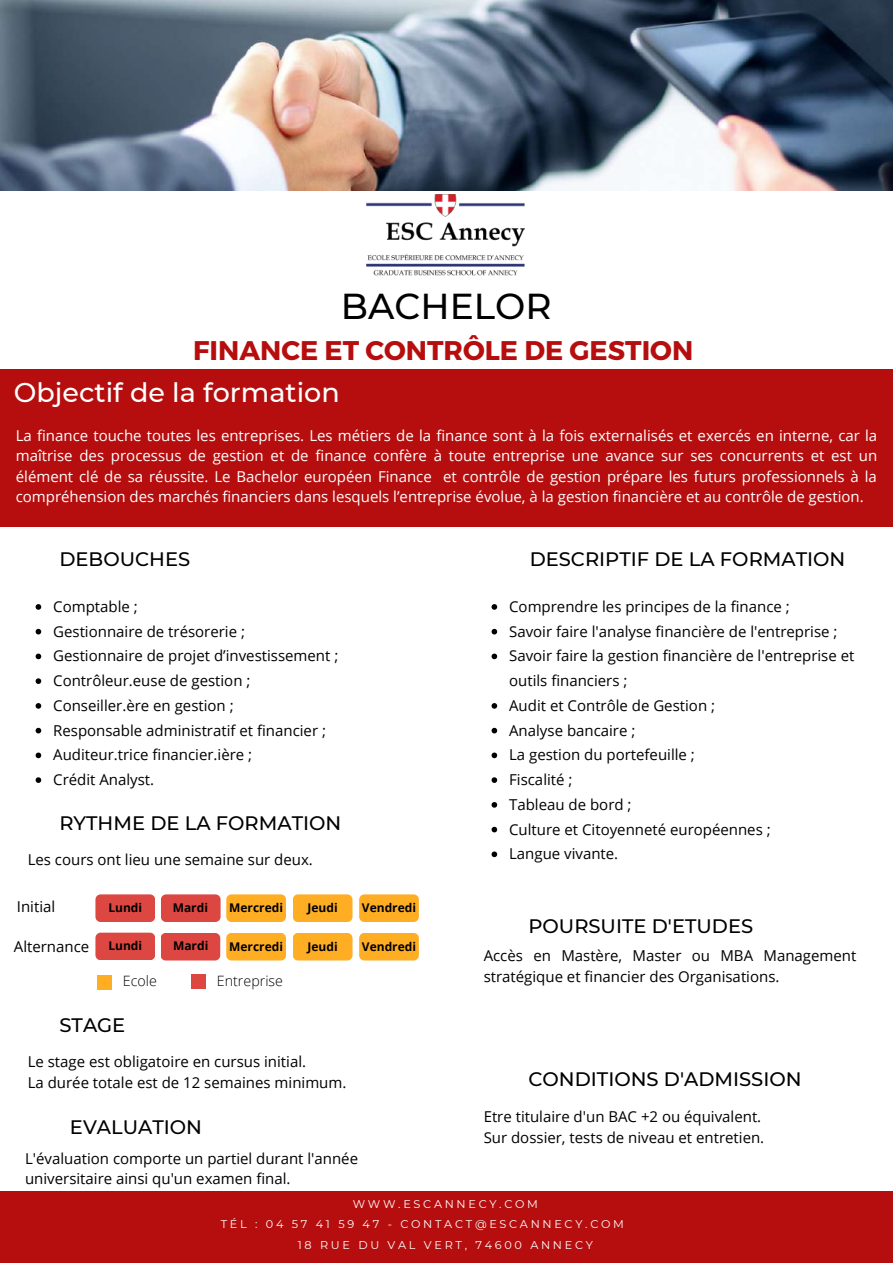
<style>
.page{position:relative;width:893px;height:1264px;background:#fff}
.page>*{position:absolute;margin:0;border:0;box-sizing:border-box;transform-origin:0 0}
.t1{font:500 36px "Montserrat";color:#000}
.t2{font:700 27px "Montserrat";color:#b60e0e}
.t3{font:500 27px "Montserrat";color:#fff}
.t4{font:500 19.5px "Montserrat";color:#000}
.t5{font:15px/24.8px "Open Sans";color:#000}
.t6{font:15px/20.2px "Open Sans";color:#fff;text-align:justify}
.t7{font:300 14.25px "Open Sans";color:#000}
.t8{font:700 12px "Open Sans";color:#000}
.t9{font:11.25px "Montserrat";letter-spacing:.24em;color:#fff}
</style>
<div class="page">
<div style="left:0;top:1191px;width:892px;height:71px;background:#b60e0e"></div>
<div style="left:0;top:369px;width:892px;height:158px;background:#b60e0e"></div>
<div style="left:95px;top:894px;width:60px;height:28px;background:#dd4742;border-radius:5px"></div>
<div style="left:161px;top:894px;width:59px;height:28px;background:#dd4742;border-radius:5px"></div>
<div style="left:226px;top:894px;width:60px;height:28px;background:#ffae23;border-radius:5px"></div>
<div style="left:293px;top:894px;width:59px;height:28px;background:#ffae23;border-radius:5px"></div>
<div style="left:359px;top:894px;width:60px;height:28px;background:#ffae23;border-radius:5px"></div>
<div style="left:95px;top:932px;width:60px;height:28px;background:#dd4742;border-radius:5px"></div>
<div style="left:160px;top:932px;width:60px;height:28px;background:#dd4742;border-radius:5px"></div>
<div style="left:226px;top:932px;width:60px;height:28px;background:#ffae23;border-radius:5px"></div>
<div style="left:293px;top:932px;width:59px;height:28px;background:#ffae23;border-radius:5px"></div>
<div style="left:359px;top:932px;width:60px;height:28px;background:#ffae23;border-radius:5px"></div>
<div style="left:97px;top:975px;width:15px;height:15px;background:#ffae23"></div>
<div style="left:191px;top:974px;width:14px;height:14px;background:#dd4742"></div>
<svg style="left:36px;top:604px;width:5px;height:5px"></svg>
<svg style="left:36px;top:629px;width:5px;height:5px"></svg>
<svg style="left:36px;top:653px;width:5px;height:6px"></svg>
<svg style="left:36px;top:678px;width:5px;height:6px"></svg>
<svg style="left:36px;top:703px;width:5px;height:5px"></svg>
<svg style="left:36px;top:727px;width:5px;height:6px"></svg>
<svg style="left:36px;top:752px;width:5px;height:6px"></svg>
<svg style="left:36px;top:777px;width:5px;height:6px"></svg>
<svg style="left:491px;top:604px;width:6px;height:5px"></svg>
<svg style="left:491px;top:629px;width:6px;height:5px"></svg>
<svg style="left:491px;top:653px;width:6px;height:6px"></svg>
<svg style="left:491px;top:703px;width:6px;height:5px"></svg>
<svg style="left:491px;top:727px;width:6px;height:6px"></svg>
<svg style="left:491px;top:752px;width:6px;height:6px"></svg>
<svg style="left:491px;top:777px;width:6px;height:6px"></svg>
<svg style="left:491px;top:802px;width:6px;height:5px"></svg>
<svg style="left:491px;top:826px;width:6px;height:6px"></svg>
<svg style="left:491px;top:851px;width:6px;height:6px"></svg>
<img style="left:0;top:0;width:892px;height:190px">
<img style="left:366px;top:182px;width:159px;height:94px">
<h1 class="t1" style="left:341px;top:284px;width:212px">BACHELOR</h1>
<h2 class="t2" style="left:193px;top:332px;width:501px">FINANCE ET CONTRÔLE DE GESTION</h2>
<h2 class="t3" style="left:14px;top:376px;width:327px">Objectif de la formation</h2>
<p class="t6" style="left:16px;top:425px;width:862px">La finance touche toutes les entreprises. Les métiers de la finance sont à la fois externalisés et exercés en interne, car la maîtrise des processus de gestion et de finance confère à toute entreprise une avance sur ses concurrents et est un élément clé de sa réussite. Le Bachelor européen Finance et contrôle de gestion prépare les futurs professionnels à la compréhension des marchés financiers dans lesquels l’entreprise évolue, à la gestion financière et au contrôle de gestion.</p>
<h3 class="t4" style="left:59px;top:547px;width:132px">DEBOUCHES</h3>
<h3 class="t4" style="left:529px;top:547px;width:317px">DESCRIPTIF DE LA FORMATION</h3>
<p class="t5" style="left:53px;top:593px;width:286px">Comptable ;<br>Gestionnaire de trésorerie ;<br>Gestionnaire de projet d’investissement ;<br>Contrôleur.euse de gestion ;<br>Conseiller.ère en gestion ;<br>Responsable administratif et financier ;<br>Auditeur.trice financier.ière ;<br>Crédit Analyst.</p>
<p class="t5" style="left:509px;top:593px;width:347px">Comprendre les principes de la finance ;<br>Savoir faire l'analyse financière de l'entreprise ;<br>Savoir faire la gestion financière de l'entreprise et outils financiers ;<br>Audit et Contrôle de Gestion ;<br>Analyse bancaire ;<br>La gestion du portefeuille ;<br>Fiscalité ;<br>Tableau de bord ;<br>Culture et Citoyenneté européennes ;<br>Langue vivante.</p>
<h3 class="t4" style="left:59px;top:811px;width:283px">RYTHME DE LA FORMATION</h3>
<p class="t5" style="left:28px;top:847px;width:286px">Les cours ont lieu une semaine sur deux.</p>
<p class="t5" style="left:17px;top:894px;width:40px">Initial</p>
<p class="t5" style="left:14px;top:934px;width:77px">Alternance</p>
<p class="t8" style="left:108px;top:899px;width:35px">Lundi</p>
<p class="t8" style="left:108px;top:937px;width:35px">Lundi</p>
<p class="t8" style="left:173px;top:899px;width:37px">Mardi</p>
<p class="t8" style="left:173px;top:937px;width:37px">Mardi</p>
<p class="t8" style="left:229px;top:899px;width:55px">Mercredi</p>
<p class="t8" style="left:307px;top:899px;width:32px">Jeudi</p>
<p class="t8" style="left:307px;top:937px;width:32px">Jeudi</p>
<p class="t8" style="left:362px;top:899px;width:56px">Vendredi</p>
<p class="t8" style="left:229px;top:937px;width:55px">Mercredi</p>
<p class="t8" style="left:362px;top:937px;width:56px">Vendredi</p>
<p class="t7" style="left:123px;top:970px;width:35px">Ecole</p>
<p class="t7" style="left:217px;top:970px;width:67px">Entreprise</p>
<h3 class="t4" style="left:59px;top:1013px;width:67px">STAGE</h3>
<p class="t5" style="left:28px;top:1051px;width:320px;line-height:20.4px">Le stage est obligatoire en cursus initial.<br>La durée totale est de 12 semaines minimum.</p>
<h3 class="t4" style="left:70px;top:1115px;width:134px">EVALUATION</h3>
<p class="t5" style="left:25px;top:1147px;width:334px;line-height:20.4px">L'évaluation comporte un partiel durant l'année universitaire ainsi qu'un examen final.</p>
<h3 class="t4" style="left:528px;top:913px;width:226px">POURSUITE D'ETUDES</h3>
<p class="t5" style="left:483px;top:945px;width:374px;line-height:20.4px">Accès en Mastère, Master ou MBA Management stratégique et financier des Organisations.</p>
<h3 class="t4" style="left:528px;top:1067px;width:274px">CONDITIONS D'ADMISSION</h3>
<p class="t5" style="left:483px;top:1106px;width:282px;line-height:20.4px">Etre titulaire d'un BAC +2 ou équivalent.<br>Sur dossier, tests de niveau et entretien.</p>
<p class="t9" style="left:352px;top:1196px;width:187px">WWW.ESCANNECY.COM</p>
<p class="t9" style="left:221px;top:1217px;width:404px">TÉL : 04 57 41 59 47 - CONTACT@ESCANNECY.COM</p>
<p class="t9" style="left:298px;top:1238px;width:296px">18 RUE DU VAL VERT, 74600 ANNECY</p>
</div>
